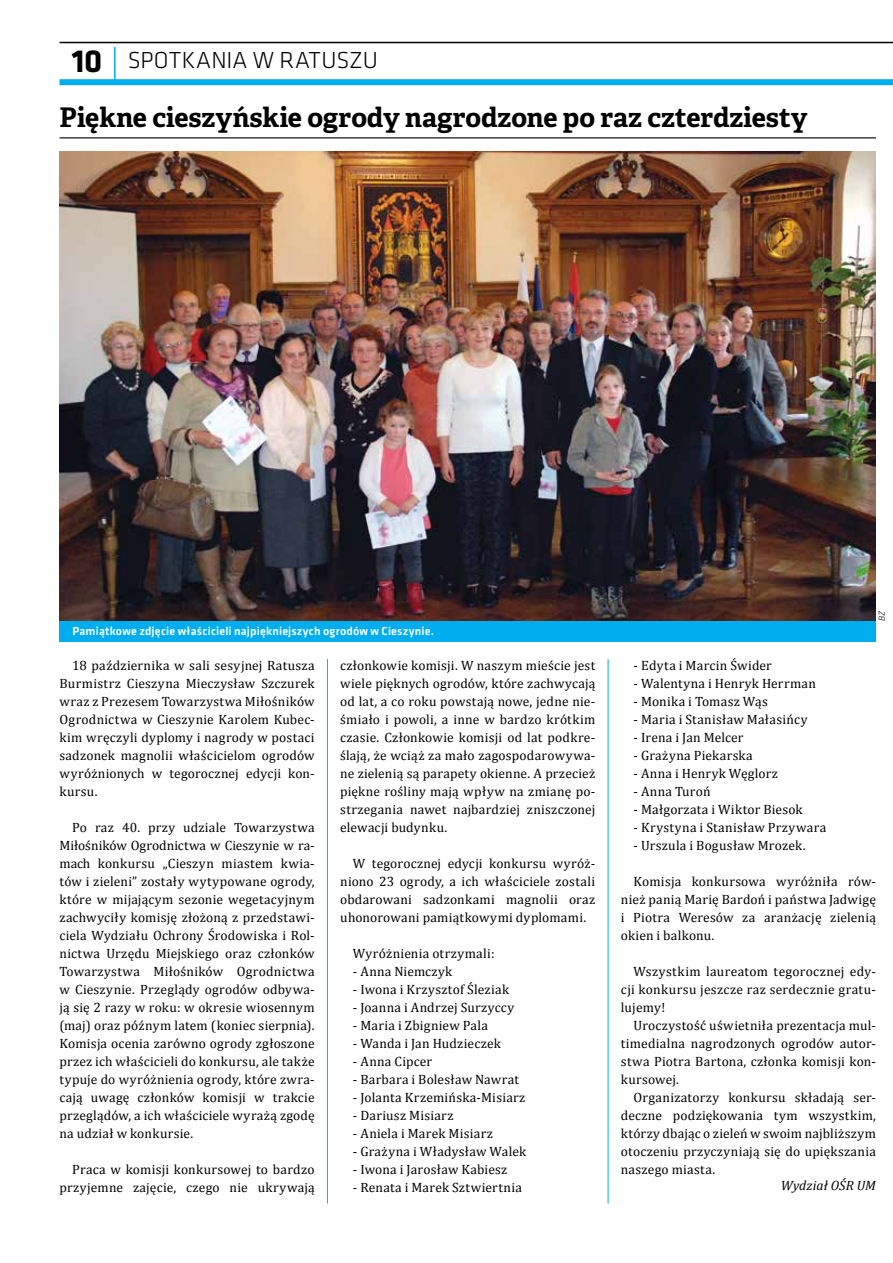
<style>
.page{position:relative;width:893px;height:1263px;background:#fff}
.page>*{position:absolute;margin:0;border:0;box-sizing:border-box;transform-origin:0 0}
.t1{font:700 27px "Adelle Basic";color:#000}
.t2{font:300 24px "Klavika";letter-spacing:.005em;color:#000}
.t3{font:13.5px/18px "Cambria";letter-spacing:.02em;color:#000;text-align:justify}
.t4{font:italic 13.5px "Cambria";letter-spacing:.005em;color:#000}
.t5{font:500 12px "Klavika";letter-spacing:.015em;color:#fff}
.t6{font:italic 300 9px "Klavika";color:#000}
.s1{font-weight:700;font-size:33px}
</style>
<div class="page">
<hr style="left:114px;top:47px;width:2px;height:35px;background:#00aeef">
<div style="left:60px;top:79px;width:833px;height:6px;background:#00aeef"></div>
<hr style="left:60px;top:42px;width:833px;height:1px;background:#000">
<hr style="left:60px;top:137px;width:816px;height:1px;background:#000">
<img style="left:60px;top:152px;width:816px;height:469px">
<div style="left:60px;top:621px;width:816px;height:21px;background:#00aeef"></div>
<hr style="left:327px;top:659px;width:1px;height:544px;background:#00aeef">
<hr style="left:608px;top:659px;width:1px;height:544px;background:#00aeef">
<h2 class="t2" style="left:72px;top:46px;width:308px"><span class="s1">10</span> SPOTKANIA W RATUSZU</h2>
<h1 class="t1" style="left:60px;top:100px;width:749px">Piękne cieszyńskie ogrody nagrodzone po raz czterdziesty</h1>
<p class="t5" style="left:72px;top:623px;width:363px">Pamiątkowe zdjęcie właścicieli najpiękniejszych ogrodów w Cieszynie.</p>
<p class="t6" style="left:876px;top:621px;width:12px;rotate:-90deg">BZ</p>
<p class="t3" style="left:60px;top:656px;width:257px;text-indent:13px">18 października w sali sesyjnej Ratusza Burmistrz Cieszyna Mieczysław Szczurek wraz z Prezesem Towarzystwa Miłośników Ogrodnictwa w Cieszynie Karolem Kubec&shy;kim wręczyli dyplomy i nagrody w postaci sadzonek magnolii właścicielom ogrodów wyróżnionych w tegorocznej edycji kon&shy;kursu.</p>
<p class="t3" style="left:60px;top:818px;width:257px;text-indent:13px">Po raz 40. przy udziale Towarzystwa Miłośników Ogrodnictwa w Cieszynie w ra&shy;mach konkursu „Cieszyn miastem kwia&shy;tów i zieleni” zostały wytypowane ogrody, które w mijającym sezonie wegetacyjnym zachwyciły komisję złożoną z przedstawi&shy;ciela Wydziału Ochrony Środowiska i Rol&shy;nictwa Urzędu Miejskiego oraz członków Towarzystwa Miłośników Ogrodnictwa w Cieszynie. Przeglądy ogrodów odbywa&shy;ją się 2 razy w roku: w okresie wiosennym (maj) oraz późnym latem (koniec sierpnia).<br>Komisja ocenia zarówno ogrody zgłoszone przez ich właścicieli do konkursu, ale także typuje do wyróżnienia ogrody, które zwra&shy;cają uwagę członków komisji w trakcie przeglądów, a ich właściciele wyrażą zgodę na udział w konkursie.</p>
<p class="t3" style="left:60px;top:1160px;width:257px;text-align:right">Praca w komisji konkursowej to bardzo przyjemne zajęcie, czego nie ukrywają</p>
<p class="t3" style="left:340px;top:656px;width:257px">członkowie komisji. W naszym mieście jest wiele pięknych ogrodów, które zachwycają od lat, a co roku powstają nowe, jedne nie&shy;śmiało i powoli, a inne w bardzo krótkim czasie. Członkowie komisji od lat podkre&shy;ślają, że wciąż za mało zagospodarowywa&shy;ne zielenią są parapety okienne. A przecież piękne rośliny mają wpływ na zmianę po&shy;strzegania nawet najbardziej zniszczonej elewacji budynku.</p>
<p class="t3" style="left:340px;top:854px;width:257px;text-indent:13px">W tegorocznej edycji konkursu wyróż&shy;niono 23 ogrody, a ich właściciele zostali obdarowani sadzonkami magnolii oraz uhonorowani pamiątkowymi dyplomami.</p>
<p class="t3" style="left:353px;top:944px;width:143px">Wyróżnienia otrzymali:</p>
<p class="t3" style="left:353px;top:962px;width:101px">- Anna Niemczyk</p>
<p class="t3" style="left:353px;top:980px;width:158px">- Iwona i Krzysztof Śleziak</p>
<p class="t3" style="left:353px;top:998px;width:163px">- Joanna i Andrzej Surzyccy</p>
<p class="t3" style="left:353px;top:1016px;width:137px">- Maria i Zbigniew Pala</p>
<p class="t3" style="left:353px;top:1034px;width:149px">- Wanda i Jan Hudzieczek</p>
<p class="t3" style="left:353px;top:1052px;width:81px">- Anna Cipcer</p>
<p class="t3" style="left:353px;top:1070px;width:168px">- Barbara i Bolesław Nawrat</p>
<p class="t3" style="left:353px;top:1088px;width:174px">- Jolanta Krzemińska-Misiarz</p>
<p class="t3" style="left:353px;top:1106px;width:102px">- Dariusz Misiarz</p>
<p class="t3" style="left:353px;top:1124px;width:141px">- Aniela i Marek Misiarz</p>
<p class="t3" style="left:353px;top:1142px;width:175px">- Grażyna i Władysław Walek</p>
<p class="t3" style="left:353px;top:1160px;width:156px">- Iwona i Jarosław Kabiesz</p>
<p class="t3" style="left:353px;top:1178px;width:170px">- Renata i Marek Sztwiertnia</p>
<p class="t3" style="left:634px;top:656px;width:140px">- Edyta i Marcin Świder</p>
<p class="t3" style="left:634px;top:674px;width:184px">- Walentyna i Henryk Herrman</p>
<p class="t3" style="left:634px;top:692px;width:136px">- Monika i Tomasz Wąs</p>
<p class="t3" style="left:634px;top:710px;width:175px">- Maria i Stanisław Małasińcy</p>
<p class="t3" style="left:634px;top:728px;width:111px">- Irena i Jan Melcer</p>
<p class="t3" style="left:634px;top:746px;width:121px">- Grażyna Piekarska</p>
<p class="t3" style="left:634px;top:764px;width:146px">- Anna i Henryk Węglorz</p>
<p class="t3" style="left:634px;top:782px;width:79px">- Anna Turoń</p>
<p class="t3" style="left:634px;top:800px;width:170px">- Małgorzata i Wiktor Biesok</p>
<p class="t3" style="left:634px;top:818px;width:194px">- Krystyna i Stanisław Przywara</p>
<p class="t3" style="left:634px;top:836px;width:173px">- Urszula i Bogusław Mrozek.</p>
<p class="t3" style="left:621px;top:872px;width:257px;text-indent:13px">Komisja konkursowa wyróżniła rów&shy;nież panią Marię Bardoń i państwa Jadwigę i Piotra Weresów za aranżację zielenią okien i balkonu.</p>
<p class="t3" style="left:621px;top:962px;width:257px;text-indent:13px">Wszystkim laureatom tegorocznej edy&shy;cji konkursu jeszcze raz serdecznie gratu&shy;lujemy!</p>
<p class="t3" style="left:621px;top:1016px;width:257px;text-indent:13px">Uroczystość uświetniła prezentacja mul&shy;timedialna nagrodzonych ogrodów autor&shy;stwa Piotra Bartona, członka komisji kon&shy;kursowej.</p>
<p class="t3" style="left:621px;top:1088px;width:257px;text-indent:13px">Organizatorzy konkursu składają ser&shy;deczne podziękowania tym wszystkim, którzy dbając o zieleń w swoim najbliższym otoczeniu przyczyniają się do upiększania naszego miasta.</p>
<p class="t4" style="left:781px;top:1177px;width:97px">Wydział OŚR UM</p>
</div>
